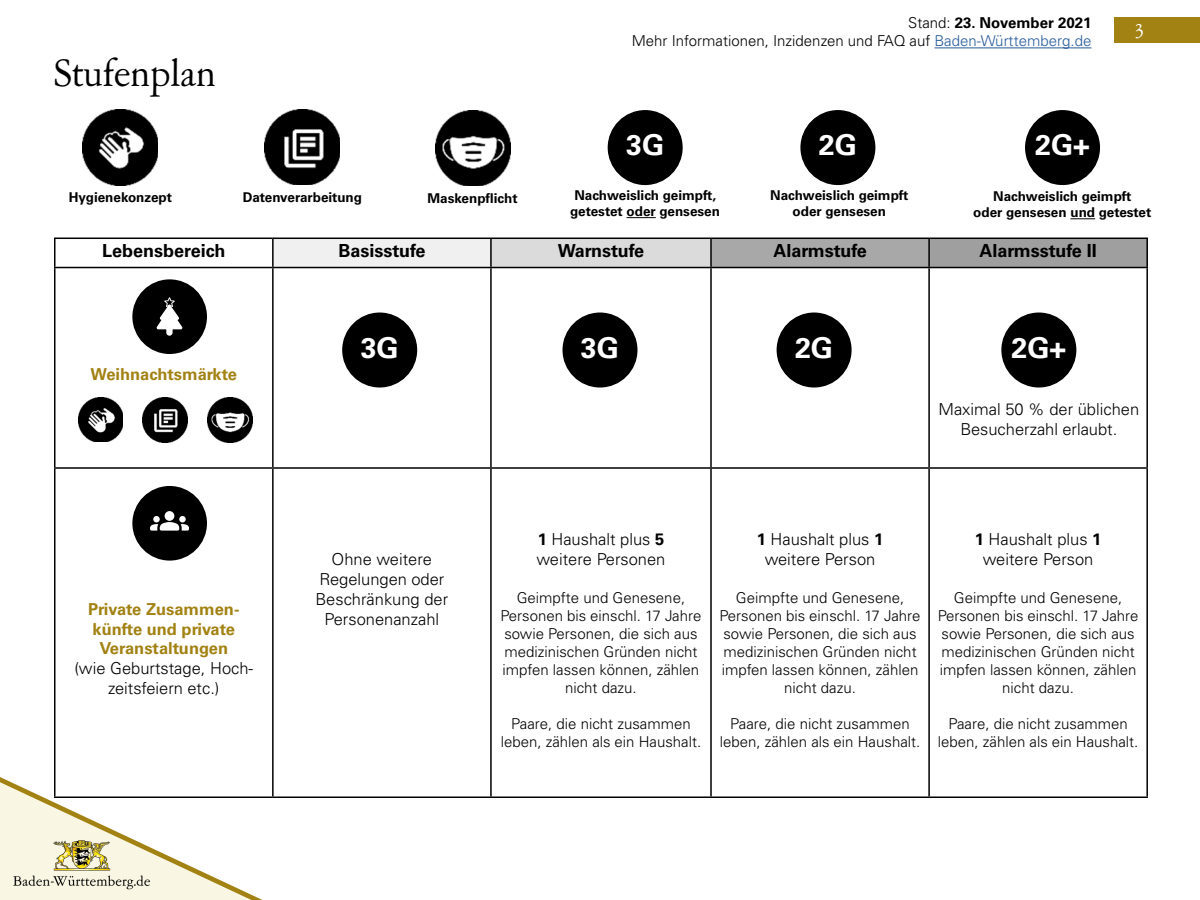
<style>
.page{position:relative;width:1200px;height:900px;background:#fff}
.page>*{position:absolute;margin:0;border:0;box-sizing:border-box;transform-origin:0 0}
.t1{font:37.5px "Garamont Amsterdam BQ";color:#000}
.t2{font:700 28.5px "Univers LT Pro 65";color:#fff}
.t3{font:24px "Garamont Amst SBOP Rom";color:#fff}
.t4{font:700 18px "Univers LT Pro 65";color:#000}
.t5{font:300 16.5px "Univers LT Pro 45";color:#000}
.t6{font:700 16.5px/19.8px "Univers LT Pro 65";color:#a28213;text-align:center}
.t7{font:300 15px/18px "Univers LT Pro 45";color:#000;text-align:center}
.t8{font:700 15px "Univers LT Pro 65";color:#000}
.t9{font:700 13.5px "Univers LT Pro 65";color:#000}
.s1{font-family:"Univers LT Pro 45";font-weight:300}
.s2{color:#275b9b}
.s3{font-family:"Univers LT Pro 45";font-weight:300;color:#000}
.s4{font-family:"Univers LT Pro 65";font-weight:700}
</style>
<div class="page">
<hr style="left:935px;top:48px;width:157px;height:1px;background:#275b9b">
<div style="left:1114px;top:18px;width:86px;height:25px;background:#a28213"></div>
<div style="left:273px;top:238px;width:218px;height:30px;background:#f0f0f0"></div>
<div style="left:491px;top:238px;width:220px;height:30px;background:#dbdbdb"></div>
<div style="left:711px;top:238px;width:218px;height:30px;background:#a8a8a8"></div>
<div style="left:929px;top:238px;width:218px;height:30px;background:#9f9f9f"></div>
<hr style="left:54px;top:238px;width:219px;height:1px;background:#000">
<hr style="left:54px;top:239px;width:2px;height:28px;background:#000">
<hr style="left:273px;top:238px;width:218px;height:1px;background:#000">
<hr style="left:272px;top:239px;width:2px;height:28px;background:#000">
<hr style="left:491px;top:238px;width:220px;height:1px;background:#000">
<hr style="left:490px;top:239px;width:2px;height:28px;background:#000">
<hr style="left:711px;top:238px;width:218px;height:1px;background:#000">
<hr style="left:710px;top:239px;width:2px;height:28px;background:#000">
<hr style="left:929px;top:238px;width:219px;height:1px;background:#000">
<hr style="left:928px;top:239px;width:2px;height:28px;background:#000">
<hr style="left:1146px;top:239px;width:2px;height:28px;background:#000">
<hr style="left:54px;top:267px;width:219px;height:1px;background:#000">
<hr style="left:54px;top:268px;width:2px;height:199px;background:#000">
<hr style="left:273px;top:267px;width:218px;height:1px;background:#000">
<hr style="left:272px;top:268px;width:2px;height:199px;background:#000">
<hr style="left:491px;top:267px;width:220px;height:1px;background:#000">
<hr style="left:490px;top:268px;width:2px;height:199px;background:#000">
<hr style="left:711px;top:267px;width:218px;height:1px;background:#000">
<hr style="left:710px;top:268px;width:2px;height:199px;background:#000">
<hr style="left:929px;top:267px;width:219px;height:1px;background:#000">
<hr style="left:928px;top:268px;width:2px;height:199px;background:#000">
<hr style="left:1146px;top:268px;width:2px;height:199px;background:#000">
<hr style="left:54px;top:467px;width:219px;height:2px;background:#000">
<hr style="left:54px;top:469px;width:2px;height:327px;background:#000">
<hr style="left:273px;top:467px;width:218px;height:2px;background:#000">
<hr style="left:272px;top:469px;width:2px;height:327px;background:#000">
<hr style="left:491px;top:467px;width:220px;height:2px;background:#000">
<hr style="left:490px;top:469px;width:2px;height:327px;background:#000">
<hr style="left:711px;top:467px;width:218px;height:2px;background:#000">
<hr style="left:710px;top:469px;width:2px;height:327px;background:#000">
<hr style="left:929px;top:467px;width:219px;height:2px;background:#000">
<hr style="left:928px;top:469px;width:2px;height:327px;background:#000">
<hr style="left:1146px;top:469px;width:2px;height:327px;background:#000">
<hr style="left:54px;top:796px;width:219px;height:2px;background:#000">
<hr style="left:273px;top:796px;width:218px;height:2px;background:#000">
<hr style="left:491px;top:796px;width:220px;height:2px;background:#000">
<hr style="left:711px;top:796px;width:218px;height:2px;background:#000">
<hr style="left:929px;top:796px;width:219px;height:2px;background:#000">
<div style="left:1002px;top:313px;width:74px;height:74px;background:#000;border-radius:50%"></div>
<div style="left:1001px;top:313px;width:75px;height:75px;border:2px solid #000;border-radius:50%"></div>
<div style="left:777px;top:313px;width:74px;height:74px;background:#000;border-radius:50%"></div>
<div style="left:777px;top:313px;width:75px;height:75px;border:2px solid #000;border-radius:50%"></div>
<div style="left:563px;top:313px;width:74px;height:74px;background:#000;border-radius:50%"></div>
<div style="left:562px;top:313px;width:76px;height:75px;border:2px solid #000;border-radius:50%"></div>
<div style="left:343px;top:313px;width:73px;height:74px;background:#000;border-radius:50%"></div>
<div style="left:342px;top:313px;width:75px;height:75px;border:2px solid #000;border-radius:50%"></div>
<img style="left:78px;top:397px;width:45px;height:45px">
<img style="left:142px;top:397px;width:46px;height:45px">
<img style="left:207px;top:397px;width:45px;height:46px">
<img style="left:83px;top:109px;width:75px;height:76px">
<img style="left:265px;top:109px;width:75px;height:75px">
<img style="left:435px;top:110px;width:75px;height:76px">
<div style="left:608px;top:111px;width:74px;height:73px;background:#000;border-radius:50%"></div>
<div style="left:608px;top:110px;width:75px;height:75px;border:2px solid #000;border-radius:50%"></div>
<div style="left:801px;top:111px;width:74px;height:73px;background:#000;border-radius:50%"></div>
<div style="left:800px;top:110px;width:75px;height:75px;border:2px solid #000;border-radius:50%"></div>
<div style="left:1026px;top:111px;width:73px;height:73px;background:#000;border-radius:50%"></div>
<div style="left:1025px;top:110px;width:75px;height:75px;border:2px solid #000;border-radius:50%"></div>
<svg style="left:627px;top:217px;width:29px;height:1px"></svg>
<svg style="left:1070px;top:218px;width:25px;height:1px"></svg>
<div style="left:132px;top:279px;width:75px;height:75px;background:#000001;border-radius:50%"></div>
<svg style="left:156px;top:297px;width:27px;height:39px"></svg>
<div style="left:132px;top:486px;width:75px;height:75px;background:#000001;border-radius:50%"></div>
<svg style="left:150px;top:511px;width:39px;height:20px"></svg>
<svg style="left:0;top:777px;width:262px;height:123px"></svg>
<img style="left:10px;top:838px;width:141px;height:52px">
<p class="t1" style="left:54px;top:52px;width:164px">Stufenplan</p>
<p class="t8" style="left:908px;top:13px;width:185px"><span class="s1">Stand:</span> 23. November 2021</p>
<p class="t7" style="left:632px;top:32px;width:461px">Mehr Informationen, Inzidenzen und FAQ auf <span class="s2">Baden-Württemberg.de</span></p>
<p class="t2" style="left:626px;top:125px;width:40px">3G</p>
<p class="t2" style="left:819px;top:125px;width:40px">2G</p>
<p class="t2" style="left:1035px;top:125px;width:56px">2G+</p>
<p class="t3" style="left:1134px;top:18px;width:12px">3</p>
<p class="t9" style="left:69px;top:188px;width:105px">Hygienekonzept</p>
<p class="t9" style="left:243px;top:188px;width:121px">Datenverarbeitung</p>
<p class="t9" style="left:428px;top:189px;width:92px">Maskenpflicht</p>
<p class="t9" style="left:574px;top:186px;width:143px">Nachweislich geimpft,</p>
<p class="t9" style="left:570px;top:202px;width:151px">getestet oder gensesen</p>
<p class="t9" style="left:770px;top:185px;width:140px">Nachweislich geimpft</p>
<p class="t9" style="left:793px;top:202px;width:95px">oder gensesen</p>
<p class="t9" style="left:993px;top:187px;width:140px">Nachweislich geimpft</p>
<p class="t9" style="left:973px;top:203px;width:180px">oder gensesen und getestet</p>
<p class="t4" style="left:102px;top:238px;width:125px">Lebensbereich</p>
<p class="t4" style="left:338px;top:238px;width:89px">Basisstufe</p>
<p class="t4" style="left:558px;top:238px;width:88px">Warnstufe</p>
<p class="t4" style="left:773px;top:238px;width:95px">Alarmstufe</p>
<p class="t4" style="left:979px;top:238px;width:119px">Alarmsstufe II</p>
<p class="t6" style="left:91px;top:363px;width:148px">Weihnachtsmärkte</p>
<p class="t6" style="left:74px;top:598px;width:180px">Private Zusammen&shy;künfte und private<br>Veranstaltungen<br><span class="s3">(wie Geburtstage, Hoch&shy;zeitsfeiern etc.)</span></p>
<p class="t2" style="left:361px;top:328px;width:40px">3G</p>
<p class="t2" style="left:581px;top:328px;width:40px">3G</p>
<p class="t2" style="left:795px;top:328px;width:40px">2G</p>
<p class="t2" style="left:1012px;top:328px;width:56px">2G+</p>
<p class="t5" style="left:332px;top:548px;width:102px">Ohne weitere</p>
<p class="t5" style="left:319px;top:568px;width:127px">Regelungen oder</p>
<p class="t5" style="left:316px;top:588px;width:134px">Beschränkung der</p>
<p class="t5" style="left:325px;top:608px;width:116px">Personenanzahl</p>
<p class="t5" style="left:938px;top:398px;width:202px">Maximal 50 % der üblichen</p>
<p class="t5" style="left:960px;top:418px;width:159px">Besucherzahl erlaubt.</p>
<p class="t5" style="left:538px;top:529px;width:128px"><span class="s4">1</span> Haushalt plus <span class="s4">5</span></p>
<p class="t5" style="left:536px;top:548px;width:130px">weitere Personen</p>
<p class="t7" style="left:501px;top:588px;width:202px">Geimpfte und Genesene,<br>Personen bis einschl. 17 Jahre sowie Personen, die sich aus medizinischen Gründen nicht impfen lassen können, zählen nicht dazu.</p>
<p class="t7" style="left:501px;top:714px;width:202px">Paare, die nicht zusammen leben, zählen als ein Haushalt.</p>
<p class="t5" style="left:757px;top:529px;width:128px"><span class="s4">1</span> Haushalt plus <span class="s4">1</span></p>
<p class="t5" style="left:765px;top:548px;width:112px">weitere Person</p>
<p class="t7" style="left:720px;top:588px;width:202px">Geimpfte und Genesene,<br>Personen bis einschl. 17 Jahre sowie Personen, die sich aus medizinischen Gründen nicht impfen lassen können, zählen nicht dazu.</p>
<p class="t7" style="left:720px;top:714px;width:202px">Paare, die nicht zusammen leben, zählen als ein Haushalt.</p>
<p class="t5" style="left:975px;top:529px;width:128px"><span class="s4">1</span> Haushalt plus <span class="s4">1</span></p>
<p class="t5" style="left:983px;top:548px;width:112px">weitere Person</p>
<p class="t7" style="left:938px;top:588px;width:202px">Geimpfte und Genesene,<br>Personen bis einschl. 17 Jahre sowie Personen, die sich aus medizinischen Gründen nicht impfen lassen können, zählen nicht dazu.</p>
<p class="t7" style="left:938px;top:714px;width:202px">Paare, die nicht zusammen leben, zählen als ein Haushalt.</p>
</div>
